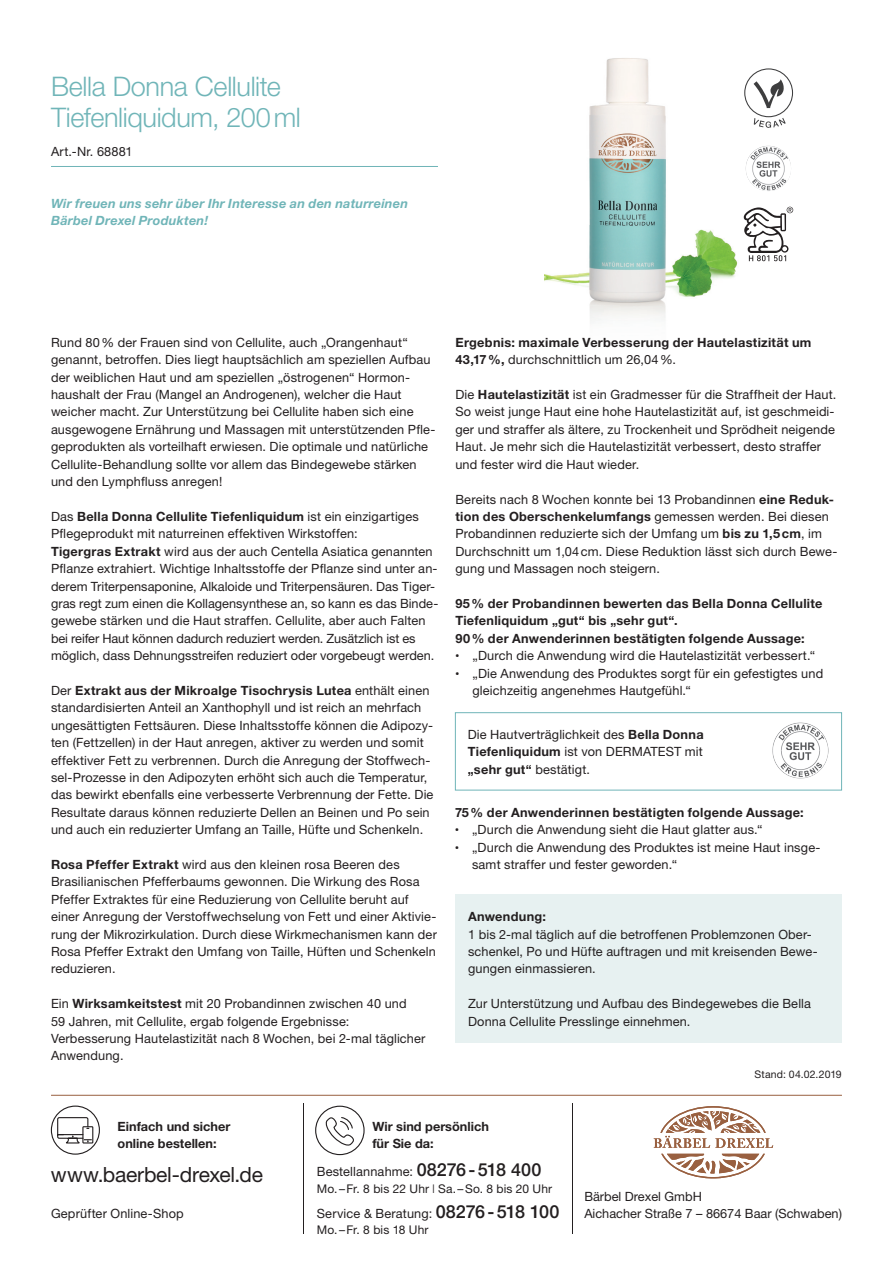
<style>
.page{position:relative;width:893px;height:1263px;background:#fff}
.page>*{position:absolute;margin:0;border:0;box-sizing:border-box;transform-origin:0 0}
.t1{font:300 27px/31px "Helvetica Neue LT Pro";letter-spacing:-.015em;color:#70b5b8}
.t2{font:21px "Helvetica Neue LT Pro";letter-spacing:-.015em;color:#231f20}
.t3{font:12.75px/17.4px "Helvetica Neue LT Pro";letter-spacing:.01em;color:#231f20}
.t4{font:700 12.75px/17.4px "Helvetica Neue LT Pro";letter-spacing:.02em;color:#231f20}
.t5{font:italic 700 12.75px/17.4px "Helvetica Neue LT Pro";letter-spacing:.015em;color:#70b5b8}
.t6{font:700 12.75px/17.4px "Helvetica Neue LT Pro";color:#231f20}
.t7{font:12px "Helvetica Neue LT Pro";letter-spacing:.015em;color:#231f20}
.t8{font:10.5px "Helvetica Neue LT Pro";letter-spacing:.02em;color:#231f20}
.s1{font-weight:700}
.s2{font-weight:400}
.s3{font-family:"Vidaloka"}
.s4{font-weight:500;font-size:18px}
.s5{font-weight:300}
</style>
<div class="page">
<hr style="left:51px;top:1095px;width:791px;height:1px;background:#996040">
<hr style="left:51px;top:166px;width:387px;height:1px;background:#70b5b8">
<div style="left:455px;top:894px;width:387px;height:149px;background:#e7f1f1"></div>
<div style="left:455px;top:712px;width:387px;height:78px;border:1px solid #70b5b8"></div>
<img style="left:772px;top:722px;width:56px;height:28px">
<img style="left:772px;top:750px;width:30px;height:28px">
<img style="left:669px;top:229px;width:69px;height:68px">
<img style="left:544px;top:225px;width:76px;height:81px">
<img style="left:589px;top:58px;width:77px;height:167px">
<img style="left:590px;top:306px;width:76px;height:15px">
<img style="left:620px;top:225px;width:49px;height:81px">
<img style="left:746px;top:146px;width:23px;height:26px">
<svg style="left:744px;top:207px;width:49px;height:54px"></svg>
<svg style="left:744px;top:68px;width:49px;height:60px"></svg>
<div style="left:315px;top:1106px;width:50px;height:49px;border:1px solid #231f20;border-radius:50%"></div>
<svg style="left:325px;top:1117px;width:29px;height:29px"></svg>
<div style="left:51px;top:1105px;width:49px;height:50px;border:1px solid #231f20;border-radius:50%"></div>
<svg style="left:57px;top:1117px;width:37px;height:27px"></svg>
<hr style="left:303px;top:1103px;width:1px;height:131px;background:#231f20">
<hr style="left:572px;top:1103px;width:1px;height:131px;background:#231f20">
<svg style="left:654px;top:1106px;width:119px;height:72px"></svg>
<h1 class="t1" style="left:51px;top:71px;width:251px">Bella Donna Cellulite<br>Tiefenliquidum, 200 ml</h1>
<p class="t3" style="left:51px;top:142px;width:83px">Art.-Nr. 68881</p>
<p class="t5" style="left:51px;top:194px;width:358px">Wir freuen uns sehr über Ihr Interesse an den naturreinen<br>Bärbel Drexel Produkten!</p>
<p class="t3" style="left:51px;top:333px;width:386px">Rund 80 % der Frauen sind von Cellulite, auch „Orangenhaut“ genannt, betroffen. Dies liegt hauptsächlich am speziellen Aufbau der weiblichen Haut und am speziellen „östrogenen“ Hormon&shy;haushalt der Frau (Mangel an Androgenen), welcher die Haut weicher macht. Zur Unterstützung bei Cellulite haben sich eine ausgewogene Ernährung und Massagen mit unterstützenden Pfle&shy;geprodukten als vorteilhaft erwiesen. Die optimale und natürliche Cellulite-Behandlung sollte vor allem das Bindegewebe stärken und den Lymphfluss anregen!</p>
<p class="t3" style="left:51px;top:507px;width:389px">Das <span class="s1">Bella Donna Cellulite Tiefenliquidum</span> ist ein einzigartiges Pflegeprodukt mit naturreinen effektiven Wirkstoffen:<br><span class="s1">Tigergras Extrakt</span> wird aus der auch Centella Asiatica genannten Pflanze extrahiert. Wichtige Inhaltsstoffe der Pflanze sind unter an&shy;derem Triterpensaponine, Alkaloide und Triterpensäuren. Das Tiger&shy;gras regt zum einen die Kollagensynthese an, so kann es das Binde&shy;gewebe stärken und die Haut straffen. Cellulite, aber auch Falten bei reifer Haut können dadurch reduziert werden. Zusätzlich ist es möglich, dass Dehnungsstreifen reduziert oder vorgebeugt werden.</p>
<p class="t3" style="left:51px;top:681px;width:384px">Der <span class="s1">Extrakt aus der Mikroalge Tisochrysis Lutea</span> enthält einen standardisierten Anteil an Xanthophyll und ist reich an mehrfach ungesättigten Fettsäuren. Diese Inhaltsstoffe können die Adipozy&shy;ten (Fettzellen) in der Haut anregen, aktiver zu werden und somit effektiver Fett zu verbrennen. Durch die Anregung der Stoffwech&shy;sel-Prozesse in den Adipozyten erhöht sich auch die Temperatur, das bewirkt ebenfalls eine verbesserte Verbrennung der Fette. Die Resultate daraus können reduzierte Dellen an Beinen und Po sein und auch ein reduzierter Umfang an Taille, Hüfte und Schenkeln.</p>
<p class="t3" style="left:51px;top:855px;width:387px"><span class="s1">Rosa Pfeffer Extrakt</span> wird aus den kleinen rosa Beeren des Brasilianischen Pfefferbaums gewonnen. Die Wirkung des Rosa Pfeffer Extraktes für eine Reduzierung von Cellulite beruht auf einer Anregung der Verstoffwechselung von Fett und einer Aktivie&shy;rung der Mikrozirkulation. Durch diese Wirkmechanismen kann der Rosa Pfeffer Extrakt den Umfang von Taille, Hüften und Schenkeln reduzieren.</p>
<p class="t3" style="left:51px;top:995px;width:376px">Ein <span class="s1">Wirksamkeitstest</span> mit 20 Probandinnen zwischen 40 und<br>59 Jahren, mit Cellulite, ergab folgende Ergebnisse:<br>Verbesserung Hautelastizität nach 8 Wochen, bei 2-mal täglicher Anwendung.</p>
<p class="t4" style="left:455px;top:333px;width:358px">Ergebnis: maximale Verbesserung der Hautelastizität um<br>43,17 %, <span class="s2">durchschnittlich um 26,04 %.</span></p>
<p class="t3" style="left:455px;top:385px;width:383px">Die <span class="s1">Hautelastizität</span> ist ein Gradmesser für die Straffheit der Haut.<br>So weist junge Haut eine hohe Hautelastizität auf, ist geschmeidi&shy;ger und straffer als ältere, zu Trockenheit und Sprödheit neigende Haut. Je mehr sich die Hautelastizität verbessert, desto straffer und fester wird die Haut wieder.</p>
<p class="t3" style="left:455px;top:490px;width:384px">Bereits nach 8 Wochen konnte bei 13 Probandinnen <span class="s1">eine Reduk&shy;tion des Oberschenkelumfangs</span> gemessen werden. Bei diesen Probandinnen reduzierte sich der Umfang um <span class="s1">bis zu 1,5 cm</span>, im Durchschnitt um 1,04 cm. Diese Reduktion lässt sich durch Bewe&shy;gung und Massagen noch steigern.</p>
<p class="t4" style="left:455px;top:594px;width:368px">95 % der Probandinnen bewerten das Bella Donna Cellulite<br>Tiefenliquidum „gut“ bis „sehr gut“.<br>90 % der Anwenderinnen bestätigten folgende Aussage:</p>
<p class="t3" style="left:455px;top:647px;width:361px"><span class="s3">•</span> „Durch die Anwendung wird die Hautelastizität verbessert.“</p>
<p class="t3" style="left:472px;top:664px;width:352px;text-indent:-17px"><span class="s3">•</span> „Die Anwendung des Produktes sorgt für ein gefestigtes und gleichzeitig angenehmes Hautgefühl.“</p>
<p class="t3" style="left:468px;top:725px;width:237px;text-align:justify">Die Hautverträglichkeit des <span class="s1">Bella Donna Tiefenliquidum</span> ist von DERMATEST mit <span class="s1">„sehr gut“</span> bestätigt.</p>
<p class="t4" style="left:455px;top:803px;width:350px">75 % der Anwenderinnen bestätigten folgende Aussage:</p>
<p class="t3" style="left:455px;top:820px;width:309px"><span class="s3">•</span> „Durch die Anwendung sieht die Haut glatter aus.“</p>
<p class="t3" style="left:472px;top:838px;width:350px;text-indent:-17px"><span class="s3">•</span> „Durch die Anwendung des Produktes ist meine Haut insge&shy;samt straffer und fester geworden.“</p>
<p class="t4" style="left:468px;top:908px;width:79px">Anwendung:</p>
<p class="t3" style="left:468px;top:925px;width:351px">1 bis 2-mal täglich auf die betroffenen Problemzonen Ober&shy;schenkel, Po und Hüfte auftragen und mit kreisenden Bewe&shy;gungen einmassieren.</p>
<p class="t3" style="left:468px;top:994px;width:344px">Zur Unterstützung und Aufbau des Bindegewebes die Bella<br>Donna Cellulite Presslinge einnehmen.</p>
<p class="t8" style="left:754px;top:1067px;width:89px">Stand: 04.02.2019</p>
<p class="t6" style="left:118px;top:1117px;width:114px">Einfach und sicher online bestellen:</p>
<p class="t6" style="left:372px;top:1117px;width:118px">Wir sind persönlich für Sie da:</p>
<h2 class="t2" style="left:51px;top:1161px;width:214px">www.baerbel-drexel.de</h2>
<p class="t3" style="left:51px;top:1204px;width:134px">Geprüfter Online-Shop</p>
<p class="t3" style="left:317px;top:1163px;width:226px">Bestellannahme: <span class="s4">08276 - 518 400</span></p>
<p class="t7" style="left:317px;top:1181px;width:237px">Mo. – Fr. 8 bis 22 Uhr <span class="s5">l</span> Sa. – So. 8 bis 20 Uhr</p>
<p class="t3" style="left:317px;top:1204px;width:244px">Service &amp; Beratung: <span class="s4">08276 - 518 100</span></p>
<p class="t7" style="left:317px;top:1222px;width:113px">Mo. – Fr. 8 bis 18 Uhr</p>
<p class="t3" style="left:584px;top:1187px;width:259px">Bärbel Drexel GmbH<br>Aichacher Straße 7 – 86674 Baar (Schwaben)</p>
</div>
